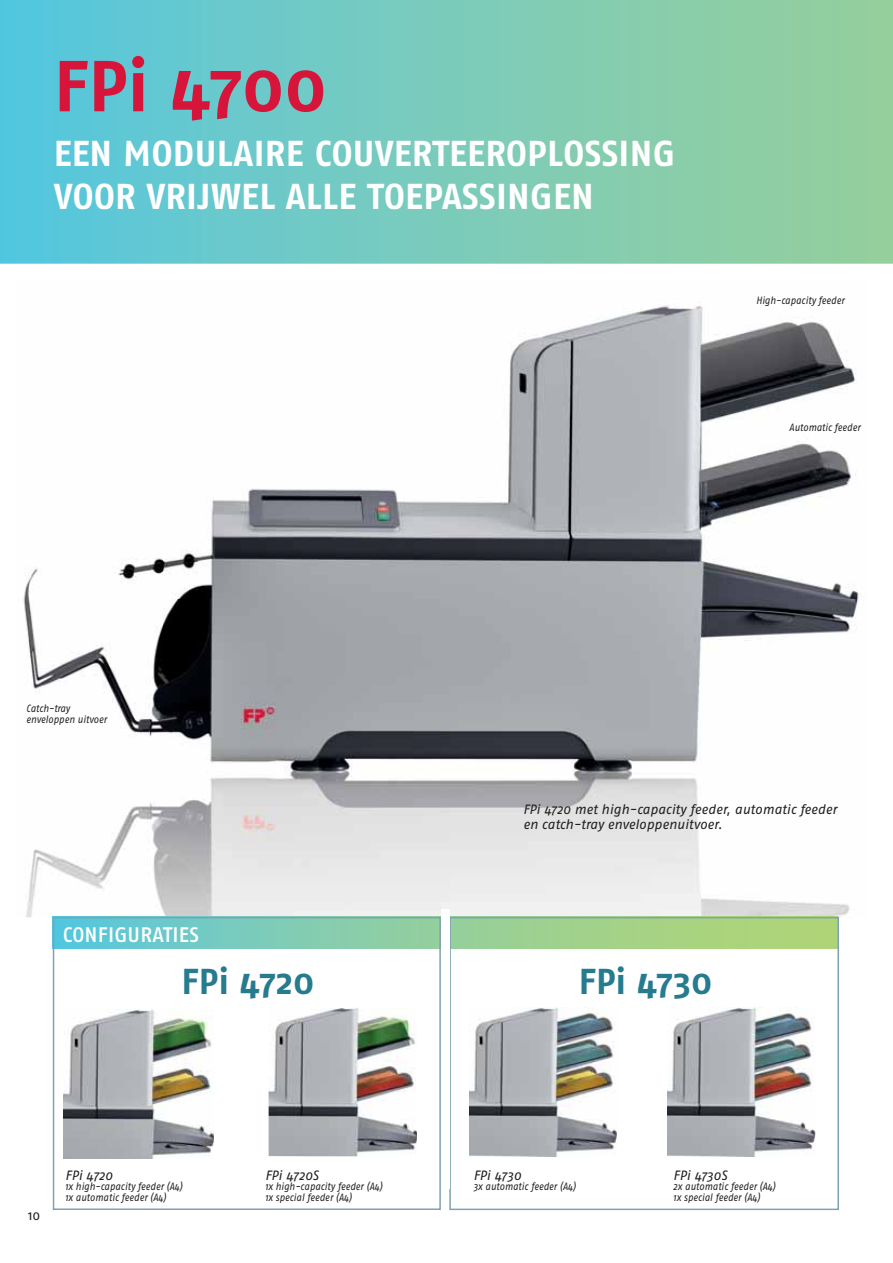
<style>
.page{position:relative;width:893px;height:1263px;background:#fff}
.page>*{position:absolute;margin:0;border:0;box-sizing:border-box;transform-origin:0 0}
.t1{font:700 72px "Fago Pro";letter-spacing:-.005em;color:#d7153a}
.t2{font:700 36px/43.2px "Fago Pro";letter-spacing:.01em;color:#fff}
.t3{font:700 36px "Fago Pro";letter-spacing:-.01em;color:#277b8f}
.t4{font:500 21px "Fago Pro";letter-spacing:.01em;color:#fff}
.t5{font:italic 13.5px/15px "Fago Pro";color:#231f20}
.t6{font:13.5px "Fago Pro";color:#231f20}
.t7{font:italic 10.5px/10.5px "Fago Pro";color:#231f20;scale:.9 1}
</style>
<div class="page">
<img style="left:23px;top:305px;width:836px;height:612px">
<svg style="left:0;top:0;width:893px;height:264px;background:#78cbbb"></svg>
<svg style="left:52px;top:916px;width:788px;height:295px"></svg>
<div style="left:441px;top:910px;width:8px;height:279px;background:#fff"></div>
<h1 class="t1" style="left:54px;top:44px;width:274px">FPi 4700</h1>
<h2 class="t2" style="left:54px;top:132px;width:623px">EEN MODULAIRE COUVERTEEROPLOSSING<br>VOOR VRIJWEL ALLE TOEPASSINGEN</h2>
<p class="t7" style="left:756px;top:296px;width:100px">High-capacity feeder</p>
<p class="t7" style="left:789px;top:423px;width:81px">Automatic feeder</p>
<p class="t7" style="left:26px;top:704px;width:91px">Catch-tray enveloppen uitvoer</p>
<h3 class="t4" style="left:63px;top:922px;width:138px">CONFIGURATIES</h3>
<p class="t5" style="left:523px;top:803px;width:316px">FPi 4720 met high-capacity feeder, automatic feeder en catch-tray enveloppenuitvoer.</p>
<h2 class="t3" style="left:182px;top:961px;width:134px">FPi 4720</h2>
<h2 class="t3" style="left:579px;top:961px;width:135px">FPi 4730</h2>
<p class="t6" style="left:28px;top:1210px;width:14px">10</p>
<p class="t5" style="left:65px;top:1169px;width:49px">FPi 4720</p>
<p class="t7" style="left:65px;top:1182px;width:132px">1x high-capacity feeder (A4)<br>1x automatic feeder (A4)</p>
<p class="t5" style="left:265px;top:1169px;width:55px">FPi 4720S</p>
<p class="t7" style="left:265px;top:1182px;width:132px">1x high-capacity feeder (A4)<br>1x special feeder (A4)</p>
<p class="t5" style="left:473px;top:1169px;width:49px">FPi 4730</p>
<p class="t7" style="left:473px;top:1182px;width:115px">3x automatic feeder (A4)</p>
<p class="t5" style="left:673px;top:1169px;width:55px">FPi 4730S</p>
<p class="t7" style="left:673px;top:1182px;width:115px">2x automatic feeder (A4)<br>1x special feeder (A4)</p>
</div>
